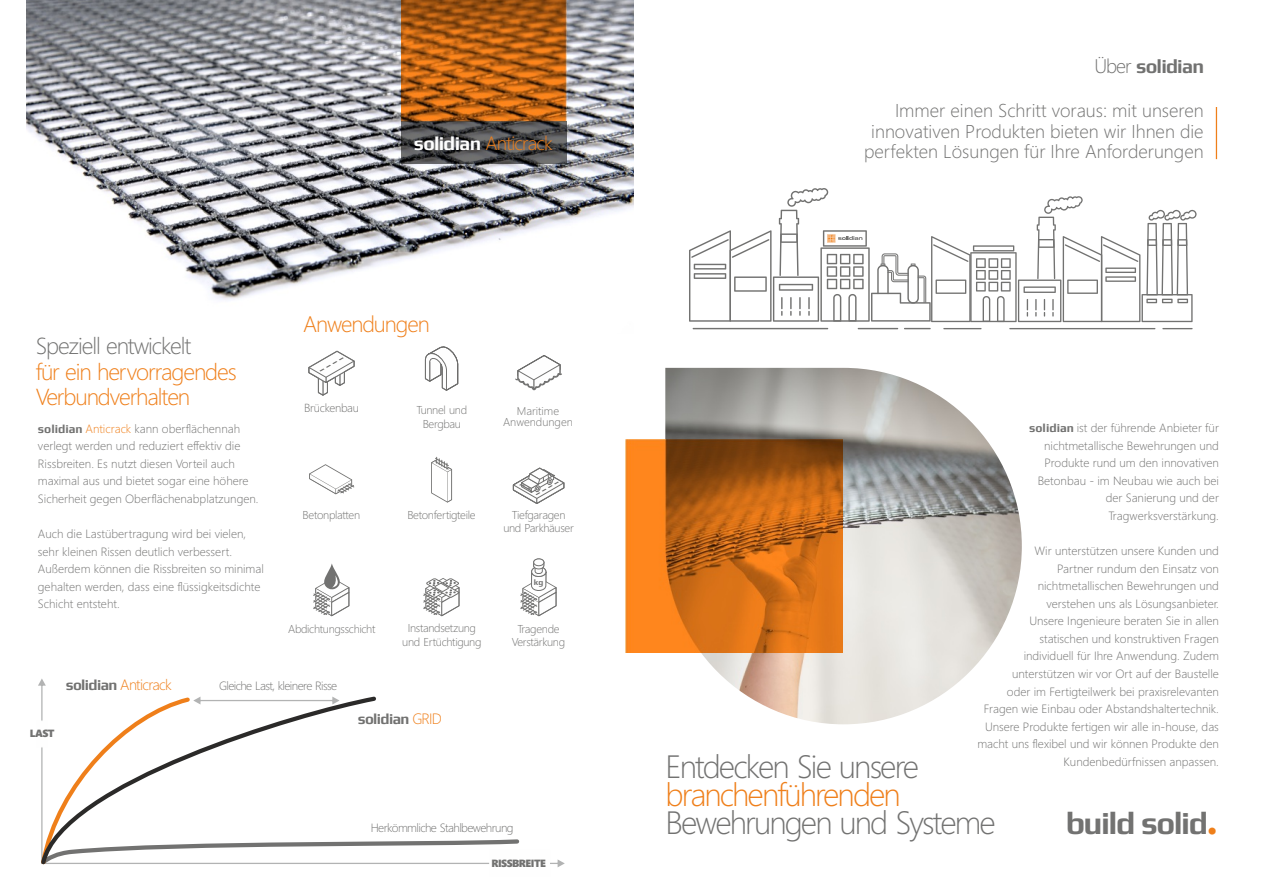
<style>
.page{position:relative;width:1263px;height:893px;background:#fff}
.page>*{position:absolute;margin:0;border:0;box-sizing:border-box;transform-origin:0 0}
.t1{font:300 32.25px "Segoe UI";letter-spacing:-.06em;color:#727271}
.t2{font:300 32.25px "Segoe UI";letter-spacing:-.06em;color:#ef7f1a}
.t3{font:700 31.8px "Play";letter-spacing:-.045em;color:#727271}
.t4{font:300 23.1px/25.2px "Segoe UI";letter-spacing:-.05em;color:#ef7f1a}
.t5{font:300 23.1px "Segoe UI";letter-spacing:-.05em;color:#727271}
.t6{font:300 22.5px "Segoe UI";letter-spacing:-.05em;color:#ef7f1a}
.t7{font:700 19.65px "Play";letter-spacing:-.04em;color:#727271}
.t8{font:300 19.35px "Segoe UI";letter-spacing:-.04em;color:#ef7f1a}
.t9{font:300 18.6px/20.5px "Segoe UI";color:#727271;text-align:right}
.t10{font:300 15px "Segoe UI";letter-spacing:-.05em;color:#ef7f1a}
.t11{font:700 15px "Play";letter-spacing:-.04em;color:#727271}
.t12{font:300 12px/17.5px "Segoe UI";color:#727271;text-align:right}
.t13{font:300 12px "Segoe UI";letter-spacing:-.05em;color:#727271}
.t14{font:300 11.7px "Segoe UI";letter-spacing:-.025em;color:#727271}
.t15{font:300 11.4px/13.5px "Segoe UI";letter-spacing:-.025em;color:#727271;text-align:center}
.t16{font:300 11.4px/11.4px "Segoe UI";color:#727271;text-align:center}
.t17{font:10.5px "Segoe UI Black";letter-spacing:-.05em;color:#727271}
.t18{font:700 8.1px "Play";color:#727271}
.s1{font-family:"Play";font-weight:700;color:#fefefe}
.s2{font-family:"Play";font-weight:700}
.s3{color:#ef7f1a}
.s4{font-family:"Play";font-weight:700;color:#727271}
.s5{font-family:"Segoe UI";font-weight:300;color:#ef7f1a}
.s6{font-family:"Segoe UI";font-weight:300}
.s7{font-family:"Arial Rounded MT Bold";font-weight:400;font-size:47.7px;color:#ef7f1a}
</style>
<div class="page">
<img style="left:665px;top:368px;width:357px;height:356px">
<hr style="left:693px;top:328px;width:135px;height:1px;background:#727271">
<svg style="left:904px;top:328px;width:27px;height:1px"></svg>
<hr style="left:858px;top:328px;width:40px;height:1px;background:#727271">
<hr style="left:1009px;top:328px;width:146px;height:1px;background:#727271">
<hr style="left:1162px;top:328px;width:30px;height:1px;background:#727271">
<hr style="left:943px;top:328px;width:38px;height:1px;background:#727271">
<hr style="left:1216px;top:107px;width:1px;height:52px;background:#ef7f1a">
<img style="left:625px;top:440px;width:217px;height:212px">
<svg style="left:689px;top:188px;width:508px;height:134px"></svg>
<img style="left:26px;top:0;width:608px;height:300px">
<img style="left:401px;top:0;width:165px;height:121px">
<svg style="left:401px;top:121px;width:165px;height:43px;background:#474749"></svg>
<svg style="left:515px;top:355px;width:47px;height:35px"></svg>
<svg style="left:424px;top:346px;width:35px;height:45px"></svg>
<svg style="left:431px;top:457px;width:21px;height:46px"></svg>
<svg style="left:309px;top:464px;width:45px;height:30px"></svg>
<svg style="left:520px;top:558px;width:37px;height:58px"></svg>
<svg style="left:313px;top:563px;width:37px;height:53px"></svg>
<svg style="left:308px;top:350px;width:47px;height:46px"></svg>
<svg style="left:512px;top:467px;width:53px;height:37px"></svg>
<svg style="left:423px;top:578px;width:37px;height:38px"></svg>
<svg style="left:41px;top:694px;width:479px;height:171px"></svg>
<h3 class="t8" style="left:414px;top:136px;width:140px"><span class="s1">solidian</span> Anticrack</h3>
<h3 class="t5" style="left:36px;top:338px;width:157px">Speziell entwickelt</h3>
<h3 class="t4" style="left:36px;top:361px;width:202px">für ein hervorragendes<br>Verbundverhalten</h3>
<p class="t12" style="left:38px;top:421px;width:222px;text-align:left"><span class="s2">solidian</span> <span class="s3">Anticrack</span> kann oberflächennah verlegt werden und reduziert effektiv die Rissbreiten. Es nutzt diesen Vorteil auch maximal aus und bietet sogar eine höhere Sicherheit gegen Oberflächenabplatzungen.</p>
<p class="t12" style="left:38px;top:526px;width:227px;text-align:left">Auch die Lastübertragung wird bei vielen, sehr kleinen Rissen deutlich verbessert.<br>Außerdem können die Rissbreiten so minimal gehalten werden, dass eine flüssigkeitsdichte Schicht entsteht.</p>
<h3 class="t6" style="left:303px;top:315px;width:128px">Anwendungen</h3>
<p class="t14" style="left:304px;top:404px;width:56px">Brückenbau</p>
<p class="t15" style="left:417px;top:405px;width:52px">Tunnel und<br>Bergbau</p>
<p class="t16" style="left:503px;top:406px;width:71px">Maritime<br>Anwendungen</p>
<p class="t15" style="left:303px;top:509px;width:59px">Betonplatten</p>
<p class="t15" style="left:407px;top:509px;width:70px">Betonfertigteile</p>
<p class="t15" style="left:288px;top:623px;width:89px">Abdichtungsschicht</p>
<p class="t15" style="left:402px;top:622px;width:81px">Instandsetzung und Ertüchtigung</p>
<p class="t15" style="left:503px;top:509px;width:72px">Tiefgaragen und Parkhäuser</p>
<p class="t18" style="left:534px;top:577px;width:11px">kg</p>
<p class="t15" style="left:512px;top:623px;width:55px">Tragende<br>Verstärkung</p>
<p class="t10" style="left:66px;top:679px;width:108px"><span class="s4">solidian</span> Anticrack</p>
<p class="t13" style="left:219px;top:682px;width:120px">Gleiche Last, kleinere Risse</p>
<p class="t17" style="left:30px;top:729px;width:26px">LAST</p>
<p class="t11" style="left:358px;top:710px;width:86px">solidian <span class="s5">GRID</span></p>
<p class="t13" style="left:371px;top:824px;width:144px">Herkömmliche Stahlbewehrung</p>
<p class="t17" style="left:491px;top:859px;width:56px">RISSBREITE</p>
<h3 class="t7" style="left:1094px;top:55px;width:111px"><span class="s6">Über</span> solidian</h3>
<h3 class="t9" style="left:864px;top:102px;width:341px">Immer einen Schritt voraus: mit unseren innovativen Produkten bieten wir Ihnen die perfekten Lösungen für Ihre Anforderungen</h3>
<p class="t12" style="left:1029px;top:420px;width:191px"><span class="s2">solidian</span> ist der führende Anbieter für nichtmetallische Bewehrungen und<br>Produkte rund um den innovativen<br>Betonbau - im Neubau wie auch bei der Sanierung und der<br>Tragwerksverstärkung.</p>
<p class="t12" style="left:977px;top:543px;width:243px">Wir unterstützen unsere Kunden und<br>Partner rundum den Einsatz von nichtmetallischen Bewehrungen und<br>verstehen uns als Lösungsanbieter.<br>Unsere Ingenieure beraten Sie in allen statischen und konstruktiven Fragen<br>individuell für Ihre Anwendung. Zudem unterstützen wir vor Ort auf der Baustelle<br>oder im Fertigteilwerk bei praxisrelevanten Fragen wie Einbau oder Abstandshaltertechnik.<br>Unsere Produkte fertigen wir alle in-house, das macht uns flexibel und wir können Produkte den Kundenbedürfnissen anpassen.</p>
<h1 class="t1" style="left:665px;top:755px;width:255px">Entdecken Sie unsere</h1>
<h1 class="t2" style="left:665px;top:783px;width:237px">branchenführenden</h1>
<h1 class="t1" style="left:665px;top:810px;width:332px">Bewehrungen und Systeme</h1>
<h2 class="t3" style="left:1066px;top:804px;width:155px">build solid<span class="s7">.</span></h2>
</div>
